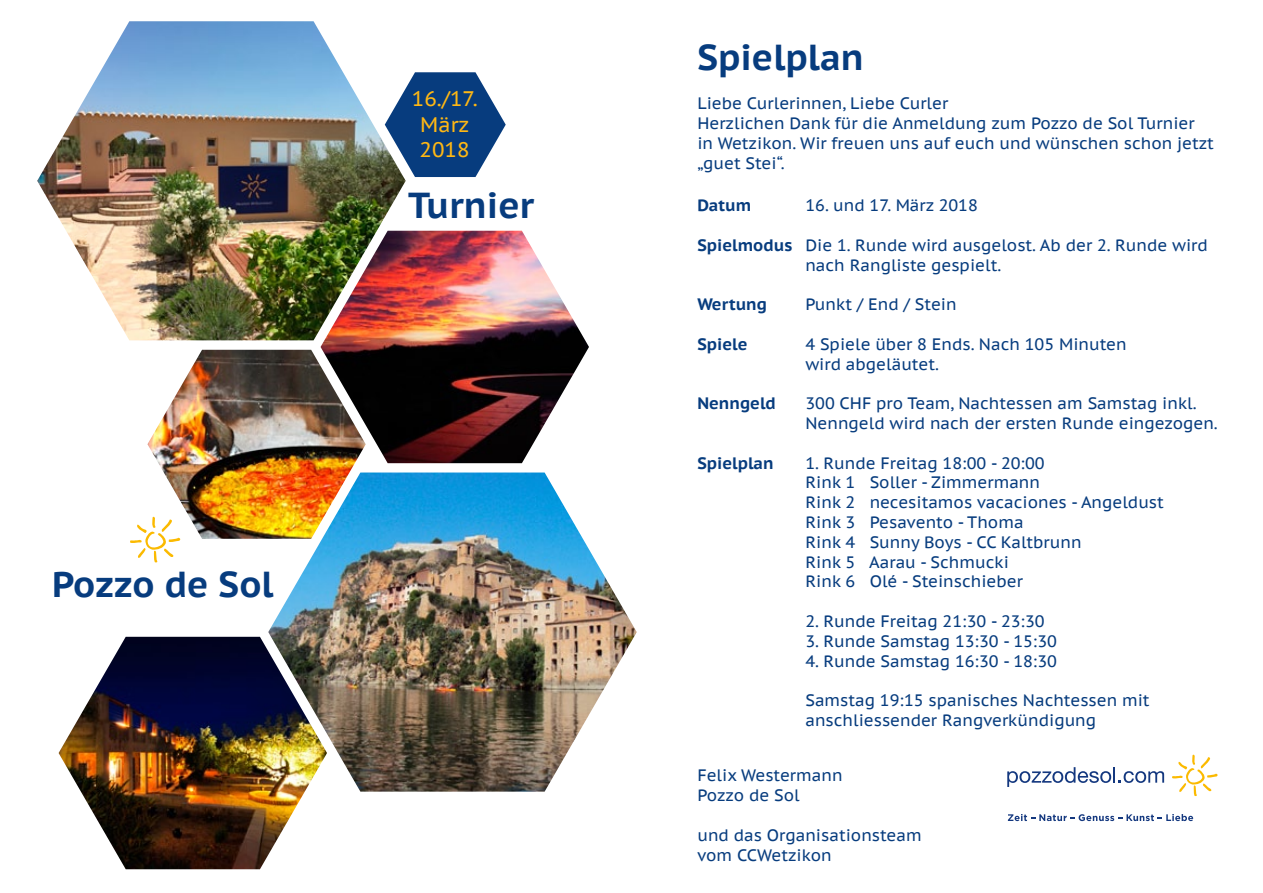
<style>
.page{position:relative;width:1263px;height:893px;background:#fff}
.page>*{position:absolute;margin:0;border:0;box-sizing:border-box;transform-origin:0 0}
.t1{font:700 36px "PT Sans Caption";color:#073c7e}
.t2{font:21px/25.2px "PT Sans Caption";color:#ffb814;text-align:center}
.t3{font:16.5px/19.8px "PT Sans Caption";color:#073c7e}
.t4{font:700 16.5px "PT Sans Caption";color:#073c7e}
.s1{font-weight:700}
</style>
<div class="page">
<svg style="left:130px;top:524px;width:50px;height:38px"></svg>
<svg style="left:1008px;top:814px;width:185px;height:7px"></svg>
<svg style="left:1007px;top:767px;width:157px;height:20px"></svg>
<svg style="left:1172px;top:755px;width:45px;height:41px"></svg>
<img style="left:37px;top:21px;width:369px;height:319px">
<img style="left:268px;top:472px;width:369px;height:320px">
<img style="left:321px;top:231px;width:268px;height:232px">
<img style="left:59px;top:637px;width:268px;height:232px">
<img style="left:147px;top:350px;width:219px;height:189px">
<svg style="left:385px;top:72px;width:121px;height:105px"></svg>
<h1 class="t1" style="left:52px;top:561px;width:223px">Pozzo de Sol</h1>
<h1 class="t1" style="left:697px;top:33px;width:168px">Spielplan</h1>
<p class="t2" style="left:412px;top:86px;width:67px">16./17.<br>März<br>2018</p>
<p class="t3" style="left:697px;top:93px;width:518px">Liebe Curlerinnen, Liebe Curler<br>Herzlichen Dank für die Anmeldung zum Pozzo de Sol Turnier in Wetzikon. Wir freuen uns auf euch und wünschen schon jetzt „guet Stei“.</p>
<p class="t4" style="left:697px;top:194px;width:55px">Datum</p>
<p class="t3" style="left:805px;top:195px;width:174px">16. und 17. März 2018</p>
<p class="t3" style="left:805px;top:235px;width:404px;text-indent:-108px"><span class="s1">Spielmodus</span> Die 1. Runde wird ausgelost. Ab der 2. Runde wird nach Rangliste gespielt.</p>
<p class="t4" style="left:697px;top:293px;width:71px">Wertung</p>
<p class="t3" style="left:805px;top:294px;width:153px">Punkt / End / Stein</p>
<p class="t4" style="left:697px;top:333px;width:52px">Spiele</p>
<p class="t3" style="left:805px;top:334px;width:323px">4 Spiele über 8 Ends. Nach 105 Minuten wird abgeläutet.</p>
<p class="t4" style="left:697px;top:392px;width:80px">Nenngeld</p>
<p class="t3" style="left:805px;top:393px;width:414px">300 CHF pro Team, Nachtessen am Samstag inkl.<br>Nenngeld wird nach der ersten Runde eingezogen.</p>
<p class="t4" style="left:697px;top:452px;width:78px">Spielplan</p>
<p class="t3" style="left:805px;top:452px;width:360px">1. Runde Freitag 18:00 - 20:00<br>Rink 1 Soller - Zimmermann<br>Rink 2 necesitamos vacaciones - Angeldust<br>Rink 3 Pesavento - Thoma<br>Rink 4 Sunny Boys - CC Kaltbrunn<br>Rink 5 Aarau - Schmucki<br>Rink 6 Olé - Steinschieber</p>
<p class="t3" style="left:805px;top:611px;width:241px">2. Runde Freitag 21:30 - 23:30</p>
<p class="t3" style="left:805px;top:631px;width:253px">3. Runde Samstag 13:30 - 15:30</p>
<p class="t3" style="left:805px;top:650px;width:253px">4. Runde Samstag 16:30 - 18:30</p>
<p class="t3" style="left:805px;top:690px;width:346px">Samstag 19:15 spanisches Nachtessen mit anschliessender Rangverkündigung</p>
<h1 class="t1" style="left:408px;top:181px;width:128px">Turnier</h1>
<p class="t3" style="left:697px;top:765px;width:147px">Felix Westermann<br>Pozzo de Sol</p>
<p class="t3" style="left:697px;top:825px;width:226px">und das Organisationsteam vom CCWetzikon</p>
</div>
